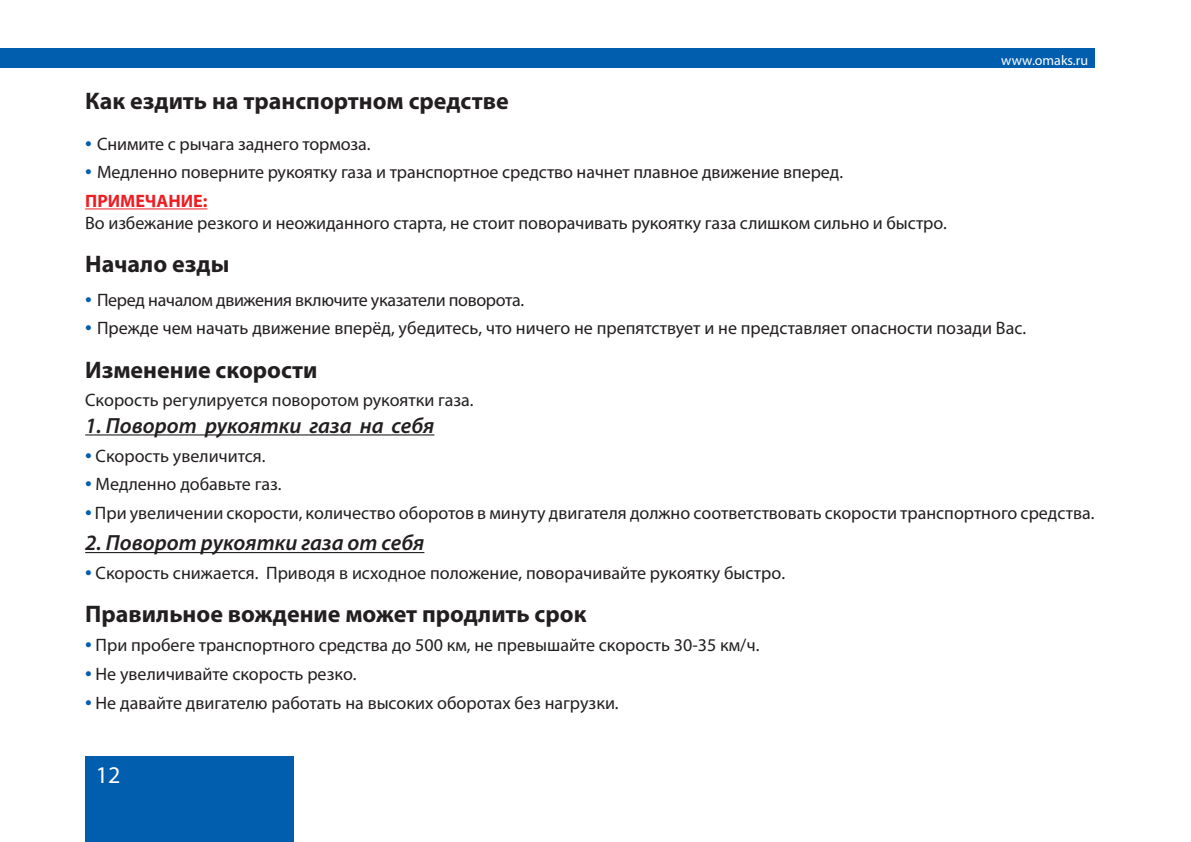
<style>
.page{position:relative;width:1191px;height:842px;background:#fff}
.page>*{position:absolute;margin:0;border:0;box-sizing:border-box;transform-origin:0 0}
.t1{font:700 24px "Myriad Pro";color:#231f20}
.t2{font:24px "Myriad Pro";color:#fff}
.t3{font:italic 600 22px "Myriad Pro";color:#231f20}
.t4{font:18px/28.8px "Myriad Pro";letter-spacing:-.005em;color:#231f20}
.t5{font:14px "Myriad Pro";color:#fff}
.s1{font-size:24px;color:#015dad}
.s2{font-weight:700;color:#ee1d23}
</style>
<div class="page">
<div style="left:0;top:48px;width:1094px;height:20px;background:#015dad"></div>
<div style="left:85px;top:757px;width:209px;height:85px;background:#015dad"></div>
<hr style="left:85px;top:208px;width:122px;height:1px;background:#ee1d23">
<hr style="left:85px;top:434px;width:349px;height:1px;background:#231f20">
<hr style="left:85px;top:552px;width:339px;height:1px;background:#231f20">
<p class="t5" style="left:1001px;top:52px;width:88px">www.omaks.ru</p>
<h1 class="t1" style="left:85px;top:85px;width:425px">Как ездить на транспортном средстве</h1>
<p class="t4" style="left:85px;top:129px;width:287px"><span class="s1">•</span> Снимите с рычага заднего тормоза.</p>
<p class="t4" style="left:85px;top:158px;width:759px"><span class="s1">•</span> Медленно поверните рукоятку газа и транспортное средство начнет плавное движение вперед.<br><span class="s2">ПРИМЕЧАНИЕ:</span></p>
<p class="t4" style="left:85px;top:208px;width:863px">Во избежание резкого и неожиданного старта, не стоит поворачивать рукоятку газа слишком сильно и быстро.</p>
<h1 class="t1" style="left:85px;top:248px;width:146px">Начало езды</h1>
<p class="t4" style="left:85px;top:285px;width:440px"><span class="s1">•</span> Перед началом движения включите указатели поворота.</p>
<p class="t4" style="left:85px;top:314px;width:942px"><span class="s1">•</span> Прежде чем начать движение вперёд, убедитесь, что ничего не препятствует и не представляет опасности позади Вас.</p>
<h1 class="t1" style="left:85px;top:354px;width:234px">Изменение скорости</h1>
<p class="t4" style="left:85px;top:386px;width:390px">Скорость регулируется поворотом рукоятки газа.</p>
<p class="t3" style="left:85px;top:411px;width:351px">1. Поворот рукоятки газа на себя</p>
<p class="t4" style="left:85px;top:441px;width:182px"><span class="s1">•</span> Скорость увеличится.</p>
<p class="t4" style="left:85px;top:470px;width:198px"><span class="s1">•</span> Медленно добавьте газ.</p>
<p class="t4" style="left:85px;top:498px;width:1010px"><span class="s1">•</span> При увеличении скорости, количество оборотов в минуту двигателя должно соответствовать скорости транспортного средства.</p>
<p class="t3" style="left:85px;top:529px;width:341px">2. Поворот рукоятки газа от себя</p>
<p class="t4" style="left:85px;top:558px;width:701px"><span class="s1">•</span> Скорость снижается. Приводя в исходное положение, поворачивайте рукоятку быстро.</p>
<h1 class="t1" style="left:85px;top:599px;width:503px">Правильное вождение может продлить срок</h1>
<p class="t4" style="left:85px;top:630px;width:676px"><span class="s1">•</span> При пробеге транспортного средства до 500 км, не превышайте скорость 30-35 км/ч.</p>
<p class="t4" style="left:85px;top:659px;width:273px"><span class="s1">•</span> Не увеличивайте скорость резко.</p>
<p class="t4" style="left:85px;top:688px;width:535px"><span class="s1">•</span> Не давайте двигателю работать на высоких оборотах без нагрузки.</p>
<h1 class="t2" style="left:96px;top:760px;width:26px">12</h1>
</div>
